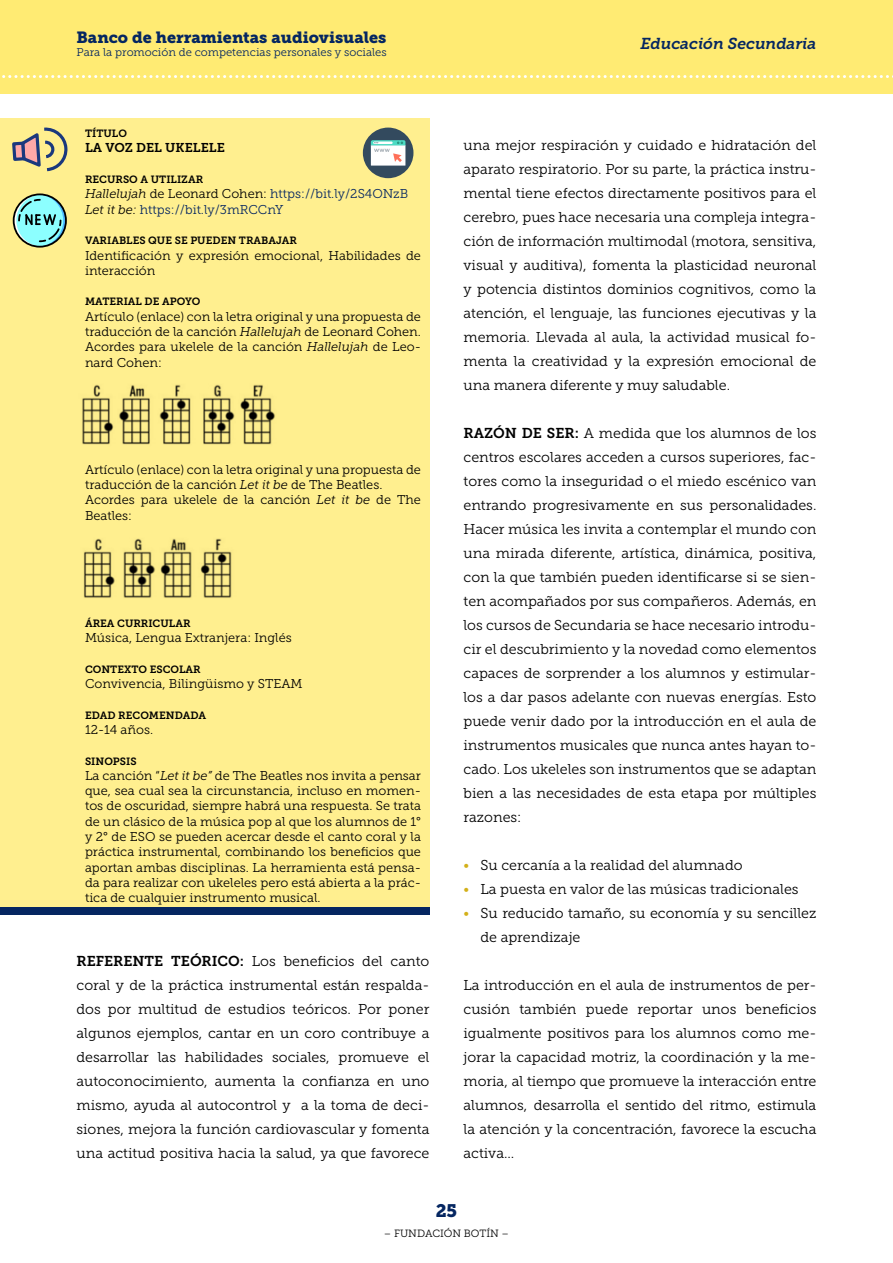
<style>
.page{position:relative;width:893px;height:1263px;background:#fff}
.page>*{position:absolute;margin:0;border:0;box-sizing:border-box;transform-origin:0 0}
.t1{font:18px "Museo Slab 900";color:#052661}
.t2{font:16.2px "Museo Slab 900";color:#052661}
.t3{font:italic 15.75px "Museo Slab 700";color:#052661}
.t4{font:14.25px/24px "Museo Slab 300";color:#000;text-align:justify}
.t5{font:12.75px/15.3px "Museo Slab 300";color:#000}
.t6{font:12.75px/15.3px "Museo Slab 300";color:#052661}
.t7{font:12.75px "Museo Slab 700";color:#000}
.t8{font:11.25px "Museo Slab 300";color:#052661}
.t9{font:10.5px "Museo Slab 700";color:#000}
.t10{font:10.5px "Museo Slab 300";color:#000}
.s1{font-style:italic;color:#000}
.s2{color:#000}
.s3{font-style:italic}
.s4{font-family:"Museo Slab 700"}
.s5{color:#d3b019}
</style>
<div class="page">
<div style="left:0;top:0;width:893px;height:94px;background:#ffeb73"></div>
<svg style="left:2px;top:75px;width:891px;height:3px"></svg>
<div style="left:0;top:119px;width:429px;height:792px;background:#ffef8f"></div>
<div style="left:0;top:907px;width:429px;height:7px;background:#052661"></div>
<img style="left:82px;top:384px;width:193px;height:61px">
<img style="left:83px;top:538px;width:149px;height:60px">
<svg style="left:13px;top:193px;width:54px;height:55px"></svg>
<div style="left:363px;top:128px;width:50px;height:50px;background:#334a5e;border-radius:50%"></div>
<svg style="left:371px;top:140px;width:34px;height:26px"></svg>
<svg style="left:12px;top:127px;width:56px;height:45px"></svg>
<p class="t2" style="left:77px;top:28px;width:311px">Banco de herramientas audiovisuales</p>
<p class="t8" style="left:77px;top:46px;width:312px">Para la promoción de competencias personales y sociales</p>
<p class="t9" style="left:85px;top:128px;width:43px">TÍTULO</p>
<p class="t7" style="left:85px;top:141px;width:141px">LA VOZ DEL UKELELE</p>
<p class="t9" style="left:85px;top:173px;width:120px">RECURSO A UTILIZAR</p>
<p class="t6" style="left:85px;top:186px;width:325px"><span class="s1">Hallelujah</span> <span class="s2">de Leonard Cohen:</span> https://bit.ly/2S4ONzB<br><span class="s1">Let it be:</span> https://bit.ly/3mRCCnY</p>
<p class="t9" style="left:85px;top:235px;width:213px">VARIABLES QUE SE PUEDEN TRABAJAR</p>
<p class="t5" style="left:85px;top:248px;width:337px">Identificación y expresión emocional, Habilidades de interacción</p>
<p class="t9" style="left:85px;top:296px;width:117px">MATERIAL DE APOYO</p>
<p class="t5" style="left:85px;top:309px;width:337px;text-align:justify">Artículo (enlace) con la letra original y una propuesta de traducción de la canción <span class="s3">Hallelujah</span> de Leonard Cohen.<br>Acordes para ukelele de la canción <span class="s3">Hallelujah</span> de Leo&shy;nard Cohen:</p>
<p class="t5" style="left:85px;top:462px;width:337px">Artículo (enlace) con la letra original y una propuesta de traducción de la canción <span class="s3">Let it be</span> de The Beatles.<br>Acordes para ukelele de la canción <span class="s3">Let it be</span> de The Beatles:</p>
<p class="t9" style="left:85px;top:617px;width:107px">ÁREA CURRICULAR</p>
<p class="t5" style="left:85px;top:630px;width:208px">Música, Lengua Extranjera: Inglés</p>
<p class="t9" style="left:85px;top:663px;width:117px">CONTEXTO ESCOLAR</p>
<p class="t5" style="left:85px;top:676px;width:219px">Convivencia, Bilingüismo y STEAM</p>
<p class="t9" style="left:85px;top:709px;width:123px">EDAD RECOMENDADA</p>
<p class="t5" style="left:85px;top:722px;width:70px">12-14 años.</p>
<p class="t9" style="left:85px;top:755px;width:53px">SINOPSIS</p>
<p class="t5" style="left:85px;top:768px;width:337px;text-align:justify">La canción “<span class="s3">Let it be”</span> de The Beatles nos invita a pensar que, sea cual sea la circunstancia, incluso en momen&shy;tos de oscuridad, siempre habrá una respuesta. Se trata de un clásico de la música pop al que los alumnos de 1° y 2° de ESO se pueden acercar desde el canto coral y la práctica instrumental, combinando los beneficios que aportan ambas disciplinas. La herramienta está pensa&shy;da para realizar con ukeleles pero está abierta a la prác&shy;tica de cualquier instrumento musical.</p>
<p class="t4" style="left:77px;top:949px;width:354px"><span class="s4">REFERENTE TEÓRICO:</span> Los beneficios del canto coral y de la práctica instrumental están respalda&shy;dos por multitud de estudios teóricos. Por poner algunos ejemplos, cantar en un coro contribuye a desarrollar las habilidades sociales, promueve el autoconocimiento, aumenta la confianza en uno mismo, ayuda al autocontrol y a la toma de deci&shy;siones, mejora la función cardiovascular y fomenta una actitud positiva hacia la salud, ya que favorece</p>
<p class="t3" style="left:640px;top:34px;width:177px">Educación Secundaria</p>
<p class="t4" style="left:463px;top:133px;width:354px">una mejor respiración y cuidado e hidratación del aparato respiratorio. Por su parte, la práctica instru&shy;mental tiene efectos directamente positivos para el cerebro, pues hace necesaria una compleja integra&shy;ción de información multimodal (motora, sensitiva, visual y auditiva), fomenta la plasticidad neuronal y potencia distintos dominios cognitivos, como la atención, el lenguaje, las funciones ejecutivas y la memoria. Llevada al aula, la actividad musical fo&shy;menta la creatividad y la expresión emocional de una manera diferente y muy saludable.</p>
<p class="t4" style="left:463px;top:421px;width:354px"><span class="s4">RAZÓN DE SER:</span> A medida que los alumnos de los centros escolares acceden a cursos superiores, fac&shy;tores como la inseguridad o el miedo escénico van entrando progresivamente en sus personalidades.<br>Hacer música les invita a contemplar el mundo con una mirada diferente, artística, dinámica, positiva, con la que también pueden identificarse si se sien&shy;ten acompañados por sus compañeros. Además, en los cursos de Secundaria se hace necesario introdu&shy;cir el descubrimiento y la novedad como elementos capaces de sorprender a los alumnos y estimular&shy;los a dar pasos adelante con nuevas energías. Esto puede venir dado por la introducción en el aula de instrumentos musicales que nunca antes hayan to&shy;cado. Los ukeleles son instrumentos que se adaptan bien a las necesidades de esta etapa por múltiples razones:</p>
<p class="t4" style="left:463px;top:853px;width:281px"><span class="s5">•</span> Su cercanía a la realidad del alumnado</p>
<p class="t4" style="left:463px;top:877px;width:337px"><span class="s5">•</span> La puesta en valor de las músicas tradicionales</p>
<p class="t4" style="left:480px;top:901px;width:337px;text-indent:-17px"><span class="s5">•</span> Su reducido tamaño, su economía y su sencillez de aprendizaje</p>
<p class="t4" style="left:463px;top:973px;width:354px">La introducción en el aula de instrumentos de per&shy;cusión también puede reportar unos beneficios igualmente positivos para los alumnos como me&shy;jorar la capacidad motriz, la coordinación y la me&shy;moria, al tiempo que promueve la interacción entre alumnos, desarrolla el sentido del ritmo, estimula la atención y la concentración, favorece la escucha activa…</p>
<p class="t1" style="left:436px;top:1201px;width:23px">25</p>
<p class="t10" style="left:384px;top:1227px;width:127px">– FUNDACIÓN BOTÍN –</p>
</div>
